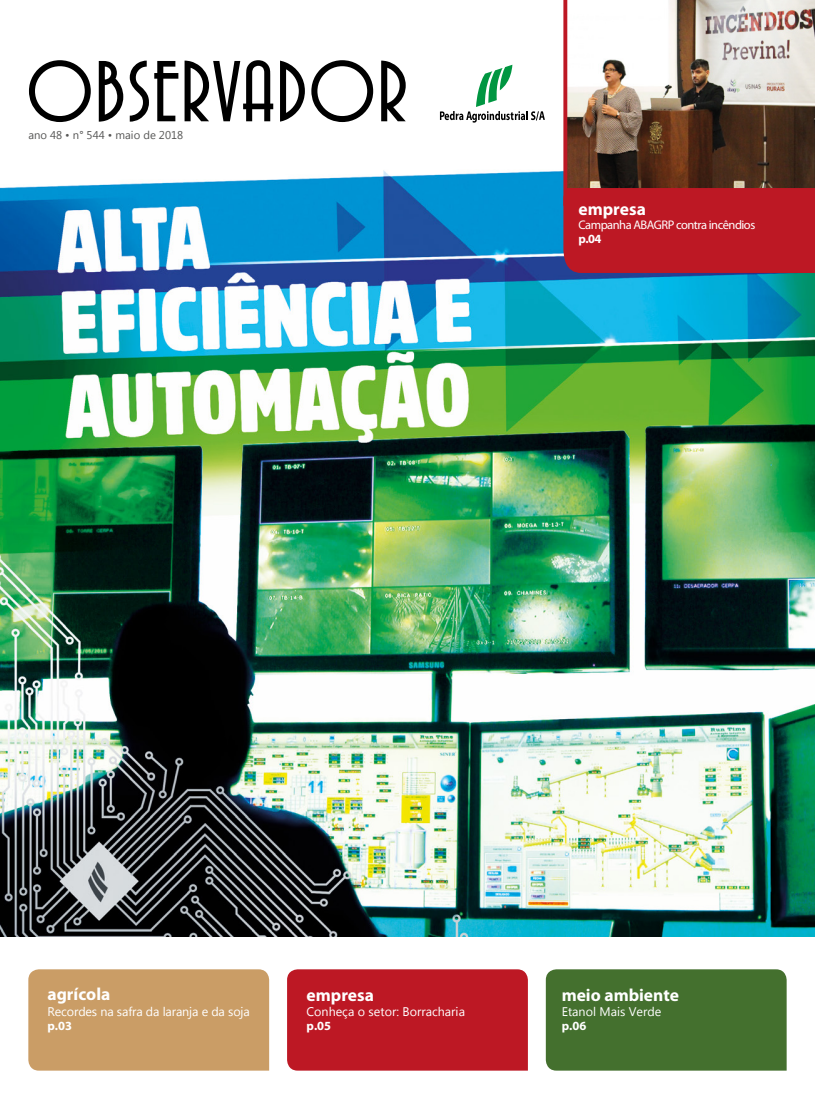
<style>
.page{position:relative;width:815px;height:1099px;background:#fff}
.page>*{position:absolute;margin:0;border:0;box-sizing:border-box;transform-origin:0 0}
.t1{font:90.5px "Avenida Let Plain";letter-spacing:.005em;color:#000}
.t2{font:700 17.5px "Myriad Pro";color:#fff}
.t3{font:12.5px "Segoe UI";color:#fff}
.t4{font:12.5px "Myriad Pro";letter-spacing:-.04em;color:#fff}
.t5{font:700 12.5px "Myriad Pro";color:#fff}
.t6{font:11.25px "Segoe UI";color:#575756}
</style>
<div class="page">
<img style="left:0;top:64px;width:815px;height:873px">
<svg style="left:440px;top:65px;width:105px;height:58px"></svg>
<img style="left:563px;top:0;width:252px;height:273px">
<div style="left:28px;top:969px;width:241px;height:101px;background:#ca9d66"></div>
<div style="left:48px;top:987px;width:202px;height:66px;background:#ca9d66"></div>
<div style="left:546px;top:969px;width:241px;height:101px;background:#44702e"></div>
<div style="left:287px;top:969px;width:241px;height:101px;background:#bd1824"></div>
<div style="left:307px;top:987px;width:209px;height:66px;background:#bd1824"></div>
<h1 class="t1" style="left:26px;top:45px;width:384px">OBSERVADOR</h1>
<p class="t6" style="left:28px;top:127px;width:156px">ano 48 • n° 544 • maio de 2018</p>
<h2 class="t2" style="left:578px;top:198px;width:69px">empresa</h2>
<p class="t4" style="left:578px;top:217px;width:178px">Campanha ABAGRP contra incêndios</p>
<p class="t5" style="left:578px;top:230px;width:25px">p.04</p>
<h2 class="t2" style="left:582px;top:209px;width:69px">empresa</h2>
<h2 class="t2" style="left:48px;top:983px;width:64px">agrícola</h2>
<p class="t3" style="left:48px;top:1002px;width:204px">Recordes na safra da laranja e da soja</p>
<p class="t5" style="left:48px;top:1017px;width:26px">p.03</p>
<h2 class="t2" style="left:307px;top:983px;width:69px">empresa</h2>
<p class="t3" style="left:307px;top:1003px;width:160px">Conheça o setor: Borracharia</p>
<p class="t5" style="left:307px;top:1017px;width:26px">p.05</p>
<h2 class="t2" style="left:562px;top:983px;width:119px">meio ambiente</h2>
<p class="t3" style="left:562px;top:1003px;width:101px">Etanol Mais Verde</p>
<p class="t5" style="left:562px;top:1017px;width:26px">p.06</p>
</div>
